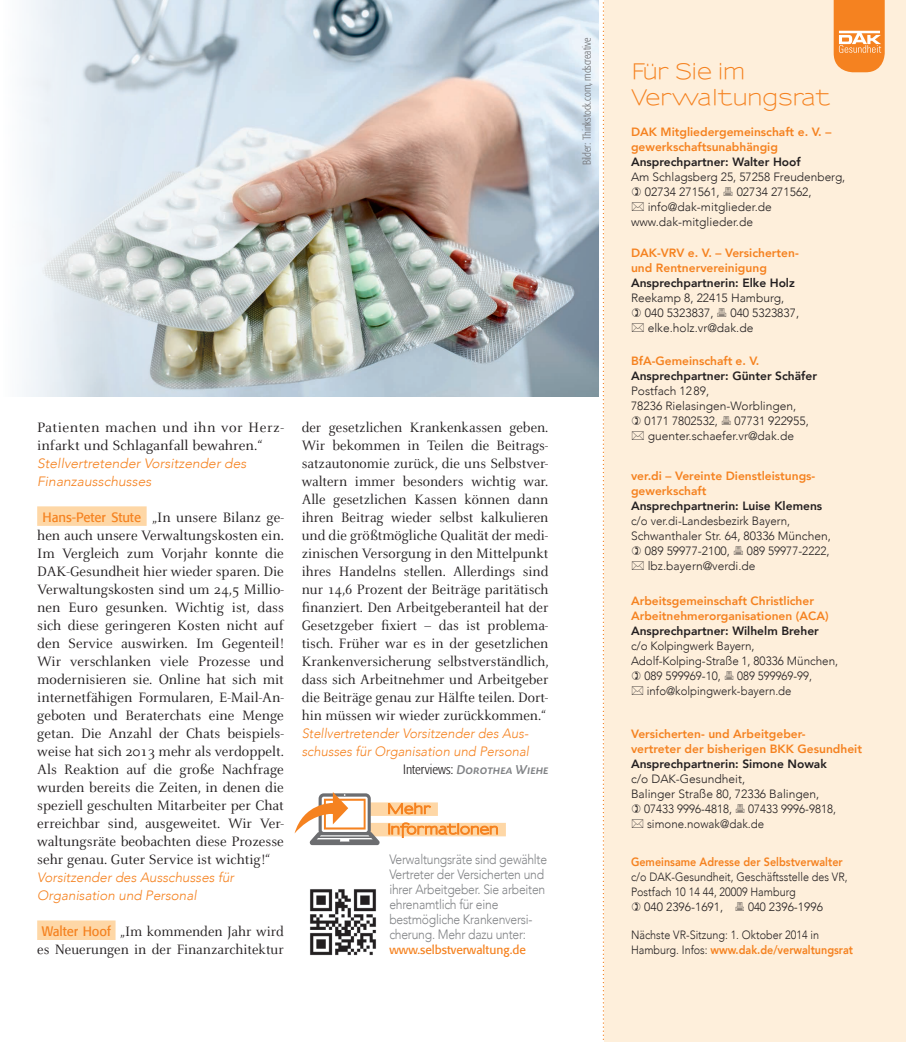
<style>
.page{position:relative;width:906px;height:1042px;background:#fff}
.page>*{position:absolute;margin:0;border:0;box-sizing:border-box;transform-origin:0 0}
.t1{font:600 21.6px/26px "Sansumi";color:#f58220}
.t2{font:15px/18px "Celeste";color:#231f20;text-align:justify}
.t3{font:italic 300 13.5px/18px "Avenir";color:#f58220}
.t4{font:300 13.5px/15px "Avenir";letter-spacing:-.02em;color:#808285;scale:.9 1}
.t5{font:13.5px "Today SBOP Medium Italic SC";color:#808285}
.t6{font:300 12px/15px "Avenir";color:#231f20}
.t7{font:800 12px/15px "Avenir";color:#f58220}
.t8{font:800 12px "Avenir";color:#231f20}
.t9{font:300 12px/15px "Avenir";color:#231f20;scale:.9 1}
.t10{font:300 12px/15px "Avenir";color:#231f20;scale:.96 1}
.t11{font:300 12px/15px "Avenir";color:#231f20;scale:.95 1}
.t12{font:800 12px "Avenir";color:#f58220;scale:.9 1}
.t13{font:12px "Formata";color:#f58220}
.t14{font:300 condensed 11.25px "Formata";letter-spacing:-.005em;color:#6c6d70;scale:.93 1}
.s1{font-family:"Formata";font-size:13.5px;color:#f58220}
.s2{font-family:"Formata";font-weight:300;font-stretch:condensed;color:#231f20}
.s3{font-weight:800;color:#f58220}
</style>
<div class="page">
<div style="left:604px;top:0;width:302px;height:1042px;background:#feefdb"></div>
<img style="left:24px;top:0;width:574px;height:397px">
<svg style="left:833px;top:0;width:51px;height:72px"></svg>
<svg style="left:603px;top:2px;width:1px;height:1038px"></svg>
<div style="left:369px;top:802px;width:69px;height:14px;background:#fed7a6"></div>
<div style="left:369px;top:823px;width:137px;height:13px;background:#fed7a6"></div>
<svg style="left:388px;top:802px;width:43px;height:12px"></svg>
<svg style="left:388px;top:822px;width:110px;height:16px"></svg>
<div style="left:37px;top:506px;width:110px;height:20px;background:#fed7a6"></div>
<div style="left:37px;top:920px;width:79px;height:20px;background:#fed7a6"></div>
<img style="left:310px;top:889px;width:66px;height:67px">
<svg style="left:294px;top:792px;width:86px;height:53px"></svg>
<p class="t14" style="left:580px;top:165px;width:139px;rotate:-90deg">Bilder: Thinkstock.com, mdscreative</p>
<p class="t2" style="left:37px;top:418px;width:248px">Patienten machen und ihn vor Herz&shy;infarkt und Schlaganfall bewahren.“</p>
<p class="t3" style="left:37px;top:454px;width:211px">Stellvertretender Vorsitzender des<br>Finanzausschusses</p>
<p class="t2" style="left:37px;top:508px;width:248px;text-indent:5px"><span class="s1">Hans-Peter Stute</span> „In unsere Bilanz ge&shy;hen auch unsere Verwaltungskosten ein.<br>Im Vergleich zum Vorjahr konnte die DAK-Gesundheit hier wieder sparen. Die Verwaltungskosten sind um 24,5 Millio&shy;nen Euro gesunken. Wichtig ist, dass sich diese geringeren Kosten nicht auf den Service auswirken. Im Gegenteil!<br>Wir verschlanken viele Prozesse und modernisieren sie. Online hat sich mit internetfähigen Formularen, E-Mail-An&shy;geboten und Beraterchats eine Menge getan. Die Anzahl der Chats beispiels&shy;weise hat sich 2013 mehr als verdoppelt.<br>Als Reaktion auf die große Nachfrage wurden bereits die Zeiten, in denen die speziell geschulten Mitarbeiter per Chat erreichbar sind, ausgeweitet. Wir Ver&shy;waltungsräte beobachten diese Prozesse sehr genau. Guter Service ist wichtig!“</p>
<p class="t3" style="left:37px;top:868px;width:198px">Vorsitzender des Ausschusses für<br>Organisation und Personal</p>
<p class="t2" style="left:37px;top:922px;width:248px;text-align:center"><span class="s1">Walter Hoof</span> „Im kommenden Jahr wird es Neuerungen in der Finanzarchitektur</p>
<p class="t2" style="left:302px;top:418px;width:249px">der gesetzlichen Krankenkassen geben.<br>Wir bekommen in Teilen die Beitrags&shy;satzautonomie zurück, die uns Selbstver&shy;waltern immer besonders wichtig war.<br>Alle gesetzlichen Kassen können dann ihren Beitrag wieder selbst kalkulieren und die größtmögliche Qualität der medi&shy;zinischen Versorgung in den Mittelpunkt ihres Handelns stellen. Allerdings sind nur 14,6 Prozent der Beiträge paritätisch finanziert. Den Arbeitgeberanteil hat der Gesetzgeber fixiert – das ist problema&shy;tisch. Früher war es in der gesetzlichen Krankenversicherung selbstverständlich, dass sich Arbeitnehmer und Arbeitgeber die Beiträge genau zur Hälfte teilen. Dort&shy;hin müssen wir wieder zurückkommen.“</p>
<p class="t3" style="left:302px;top:724px;width:229px">Stellvertretender Vorsitzender des Aus&shy;schusses für Organisation und Personal</p>
<p class="t5" style="left:403px;top:763px;width:147px"><span class="s2">Interviews:</span> Dorothea Wiehe</p>
<p class="t4" style="left:389px;top:851px;width:177px">Verwaltungsräte sind gewählte<br>Vertreter der Versicherten und ihrer Arbeitgeber. Sie arbeiten ehrenamtlich für eine bestmögliche Krankenversi&shy;cherung. Mehr dazu unter:</p>
<p class="t13" style="left:389px;top:942px;width:138px">www.selbstverwaltung.de</p>
<h1 class="t1" style="left:631px;top:60px;width:201px">Für Sie im<br>Verwaltungsrat</h1>
<p class="t7" style="left:631px;top:124px;width:202px">DAK Mitgliedergemeinschaft e. V. – gewerkschaftsunabhängig</p>
<p class="t8" style="left:631px;top:152px;width:171px">Ansprechpartner: Walter Hoof</p>
<p class="t6" style="left:645px;top:169px;width:202px;text-indent:-14px">Am Schlagsberg 25, 57258 Freudenberg,<br>02734 271561,</p>
<p class="t6" style="left:736px;top:184px;width:76px">02734 271562,</p>
<p class="t6" style="left:648px;top:199px;width:126px">info@dak-mitglieder.de</p>
<p class="t6" style="left:631px;top:214px;width:124px">www.dak-mitglieder.de</p>
<p class="t7" style="left:631px;top:245px;width:169px">DAK-VRV e. V. – Versicherten&shy;und Rentnervereinigung</p>
<p class="t8" style="left:631px;top:273px;width:165px">Ansprechpartnerin: Elke Holz</p>
<p class="t6" style="left:645px;top:290px;width:141px;text-indent:-14px">Reekamp 8, 22415 Hamburg,<br>040 5323837,</p>
<p class="t6" style="left:648px;top:305px;width:153px;text-indent:83px">040 5323837, elke.holz.vr@dak.de</p>
<p class="t7" style="left:631px;top:353px;width:130px">BfA-Gemeinschaft e. V.</p>
<p class="t8" style="left:631px;top:367px;width:188px">Ansprechpartner: Günter Schäfer</p>
<p class="t6" style="left:631px;top:384px;width:80px">Postfach 1289,</p>
<p class="t6" style="left:631px;top:399px;width:167px">78236 Rielasingen-Worblingen,</p>
<p class="t6" style="left:644px;top:414px;width:75px">0171 7802532,</p>
<p class="t6" style="left:648px;top:414px;width:163px;text-indent:87px">07731 922955, guenter.schaefer.vr@dak.de</p>
<p class="t7" style="left:631px;top:468px;width:186px">ver.di – Vereinte Dienstleistungs&shy;gewerkschaft</p>
<p class="t8" style="left:631px;top:496px;width:193px">Ansprechpartnerin: Luise Klemens</p>
<p class="t10" style="left:631px;top:513px;width:167px">c/o ver.di-Landesbezirk Bayern,</p>
<p class="t6" style="left:631px;top:528px;width:201px">Schwanthaler Str. 64, 80336 München,</p>
<p class="t6" style="left:645px;top:543px;width:87px">089 59977-2100,</p>
<p class="t6" style="left:648px;top:543px;width:183px;text-indent:99px">089 59977-2222, lbz.bayern@verdi.de</p>
<p class="t7" style="left:631px;top:593px;width:199px">Arbeitsgemeinschaft Christlicher<br>Arbeitnehmerorganisationen (ACA)</p>
<p class="t8" style="left:631px;top:621px;width:189px">Ansprechpartner: Wilhelm Breher</p>
<p class="t6" style="left:631px;top:638px;width:125px">c/o Kolpingwerk Bayern,</p>
<p class="t6" style="left:631px;top:653px;width:209px">Adolf-Kolping-Straße 1, 80336 München,</p>
<p class="t6" style="left:644px;top:668px;width:78px">089 599969-10,</p>
<p class="t11" style="left:647px;top:668px;width:175px;text-indent:90px">089 599969-99, info@kolpingwerk-bayern.de</p>
<p class="t7" style="left:631px;top:726px;width:232px">Versicherten- und Arbeitgeber-<br>vertreter der bisherigen BKK Gesundheit</p>
<p class="t8" style="left:631px;top:754px;width:197px">Ansprechpartnerin: Simone Nowak</p>
<p class="t6" style="left:631px;top:771px;width:116px">c/o DAK-Gesundheit,</p>
<p class="t6" style="left:631px;top:786px;width:190px">Balinger Straße 80, 72336 Balingen,</p>
<p class="t10" style="left:644px;top:801px;width:93px">07433 9996-4818,</p>
<p class="t10" style="left:647px;top:801px;width:198px;text-indent:101px">07433 9996-9818, simone.nowak@dak.de</p>
<p class="t12" style="left:631px;top:852px;width:237px">Gemeinsame Adresse der Selbstverwalter</p>
<p class="t9" style="left:631px;top:869px;width:242px">c/o DAK-Gesundheit, Geschäftsstelle des VR,</p>
<p class="t9" style="left:631px;top:884px;width:184px">Postfach 10 14 44, 20009 Hamburg</p>
<p class="t6" style="left:644px;top:899px;width:80px">040 2396-1691,</p>
<p class="t10" style="left:748px;top:899px;width:79px">040 2396-1996</p>
<p class="t9" style="left:631px;top:927px;width:248px">Nächste VR-Sitzung: 1. Oktober 2014 in<br>Hamburg. Infos: <span class="s3">www.dak.de/verwaltungsrat</span></p>
</div>
